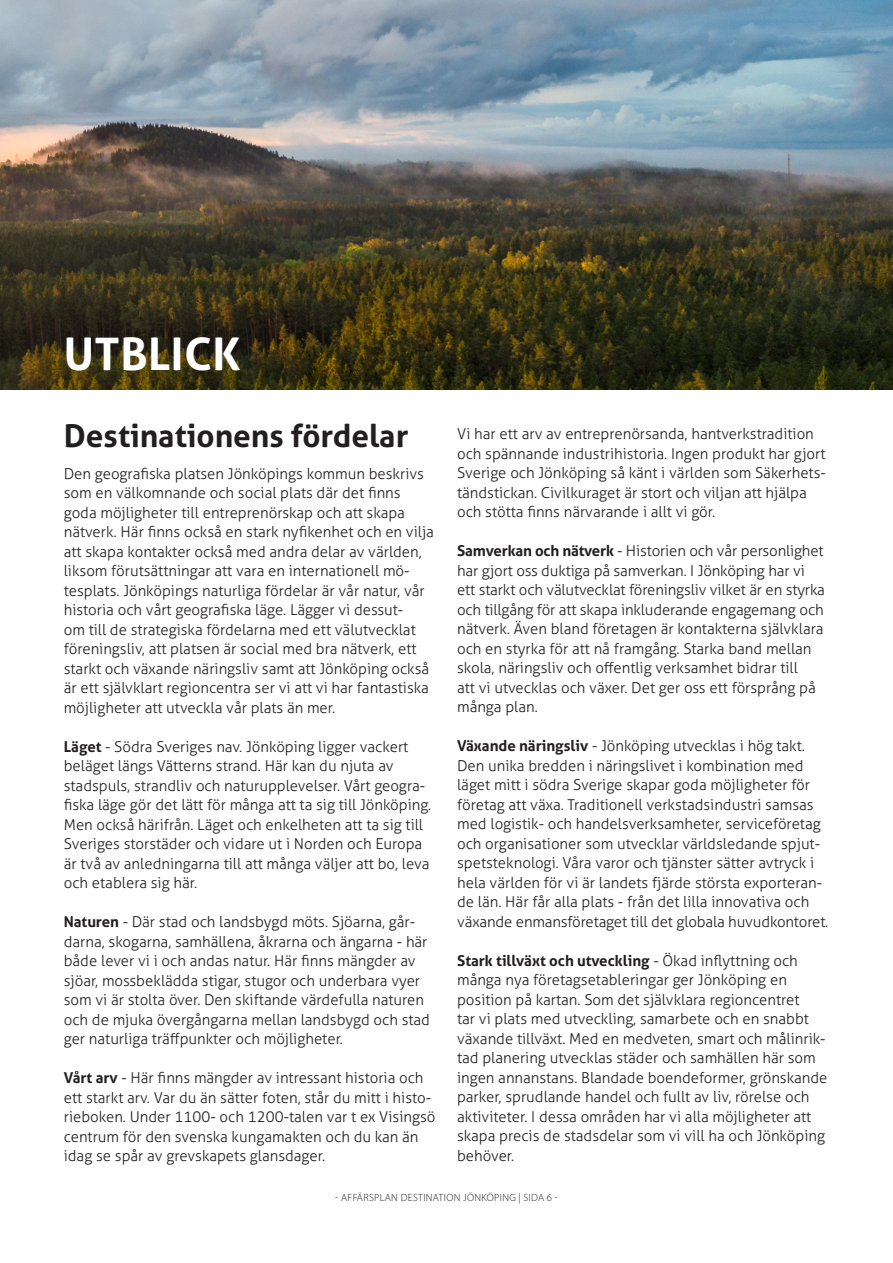
<style>
.page{position:relative;width:893px;height:1263px;background:#fff}
.page>*{position:absolute;margin:0;border:0;box-sizing:border-box;transform-origin:0 0}
.t1{font:700 45px "Aller";letter-spacing:.01em;color:#fff}
.t2{font:700 31.5px "Aller";color:#231f20}
.t3{font:300 15px/19.5px "Aller";color:#231f20}
.t4{font:300 10.5px "Myriad Pro";letter-spacing:.03em;color:#231f20}
.s1{font-weight:700}
</style>
<div class="page">
<img style="left:0;top:0;width:893px;height:389px">
<p class="t1" style="left:64px;top:325px;width:178px">UTBLICK</p>
<p class="t2" style="left:64px;top:416px;width:346px">Destinationens fördelar</p>
<p class="t3" style="left:64px;top:464px;width:372px">Den geografiska platsen Jönköpings kommun beskrivs som en välkomnande och social plats där det finns goda möjligheter till entreprenörskap och att skapa nätverk. Här finns också en stark nyfikenhet och en vilja att skapa kontakter också med andra delar av världen, liksom förutsättningar att vara en internationell mö&shy;tesplats. Jönköpings naturliga fördelar är vår natur, vår historia och vårt geografiska läge. Lägger vi dessut-<br>om till de strategiska fördelarna med ett välutvecklat föreningsliv, att platsen är social med bra nätverk, ett starkt och växande näringsliv samt att Jönköping också är ett självklart regioncentra ser vi att vi har fantastiska möjligheter att utveckla vår plats än mer.</p>
<p class="t3" style="left:64px;top:737px;width:369px"><span class="s1">Läget</span> - Södra Sveriges nav. Jönköping ligger vackert beläget längs Vätterns strand. Här kan du njuta av stadspuls, strandliv och naturupplevelser. Vårt geogra&shy;fiska läge gör det lätt för många att ta sig till Jönköping.<br>Men också härifrån. Läget och enkelheten att ta sig till Sveriges storstäder och vidare ut i Norden och Europa är två av anledningarna till att många väljer att bo, leva och etablera sig här.</p>
<p class="t3" style="left:64px;top:912px;width:368px"><span class="s1">Naturen</span> - Där stad och landsbygd möts. Sjöarna, går&shy;darna, skogarna, samhällena, åkrarna och ängarna - här både lever vi i och andas natur. Här finns mängder av sjöar, mossbeklädda stigar, stugor och underbara vyer som vi är stolta över. Den skiftande värdefulla naturen och de mjuka övergångarna mellan landsbygd och stad ger naturliga träffpunkter och möjligheter.</p>
<p class="t3" style="left:64px;top:1068px;width:373px"><span class="s1">Vårt arv</span> - Här finns mängder av intressant historia och ett starkt arv. Var du än sätter foten, står du mitt i histo&shy;rieboken. Under 1100- och 1200-talen var t ex Visingsö centrum för den svenska kungamakten och du kan än idag se spår av grevskapets glansdager.</p>
<p class="t3" style="left:457px;top:424px;width:370px">Vi har ett arv av entreprenörsanda, hantverkstradition och spännande industrihistoria. Ingen produkt har gjort Sverige och Jönköping så känt i världen som Säkerhets&shy;tändstickan. Civilkuraget är stort och viljan att hjälpa och stötta finns närvarande i allt vi gör.</p>
<p class="t3" style="left:457px;top:541px;width:369px"><span class="s1">Samverkan och nätverk</span> - Historien och vår personlighet har gjort oss duktiga på samverkan. I Jönköping har vi ett starkt och välutvecklat föreningsliv vilket är en styrka och tillgång för att skapa inkluderande engagemang och nätverk. Även bland företagen är kontakterna självklara och en styrka för att nå framgång. Starka band mellan skola, näringsliv och offentlig verksamhet bidrar till<br>att vi utvecklas och växer. Det ger oss ett försprång på många plan.</p>
<p class="t3" style="left:457px;top:736px;width:373px"><span class="s1">Växande näringsliv</span> - Jönköping utvecklas i hög takt.<br>Den unika bredden i näringslivet i kombination med läget mitt i södra Sverige skapar goda möjligheter för företag att växa. Traditionell verkstadsindustri samsas med logistik- och handelsverksamheter, serviceföretag och organisationer som utvecklar världsledande spjut&shy;spetsteknologi. Våra varor och tjänster sätter avtryck i hela världen för vi är landets fjärde största exporteran&shy;de län. Här får alla plats - från det lilla innovativa och växande enmansföretaget till det globala huvudkontoret.</p>
<p class="t3" style="left:457px;top:951px;width:372px"><span class="s1">Stark tillväxt och utveckling</span> - Ökad inflyttning och många nya företagsetableringar ger Jönköping en position på kartan. Som det självklara regioncentret<br>tar vi plats med utveckling, samarbete och en snabbt växande tillväxt. Med en medveten, smart och målinrik&shy;tad planering utvecklas städer och samhällen här som ingen annanstans. Blandade boendeformer, grönskande parker, sprudlande handel och fullt av liv, rörelse och aktiviteter. I dessa områden har vi alla möjligheter att skapa precis de stadsdelar som vi vill ha och Jönköping behöver.</p>
<p class="t4" style="left:335px;top:1191px;width:224px">- AFFÄRSPLAN DESTINATION JÖNKÖPING | SIDA 6 -</p>
</div>
